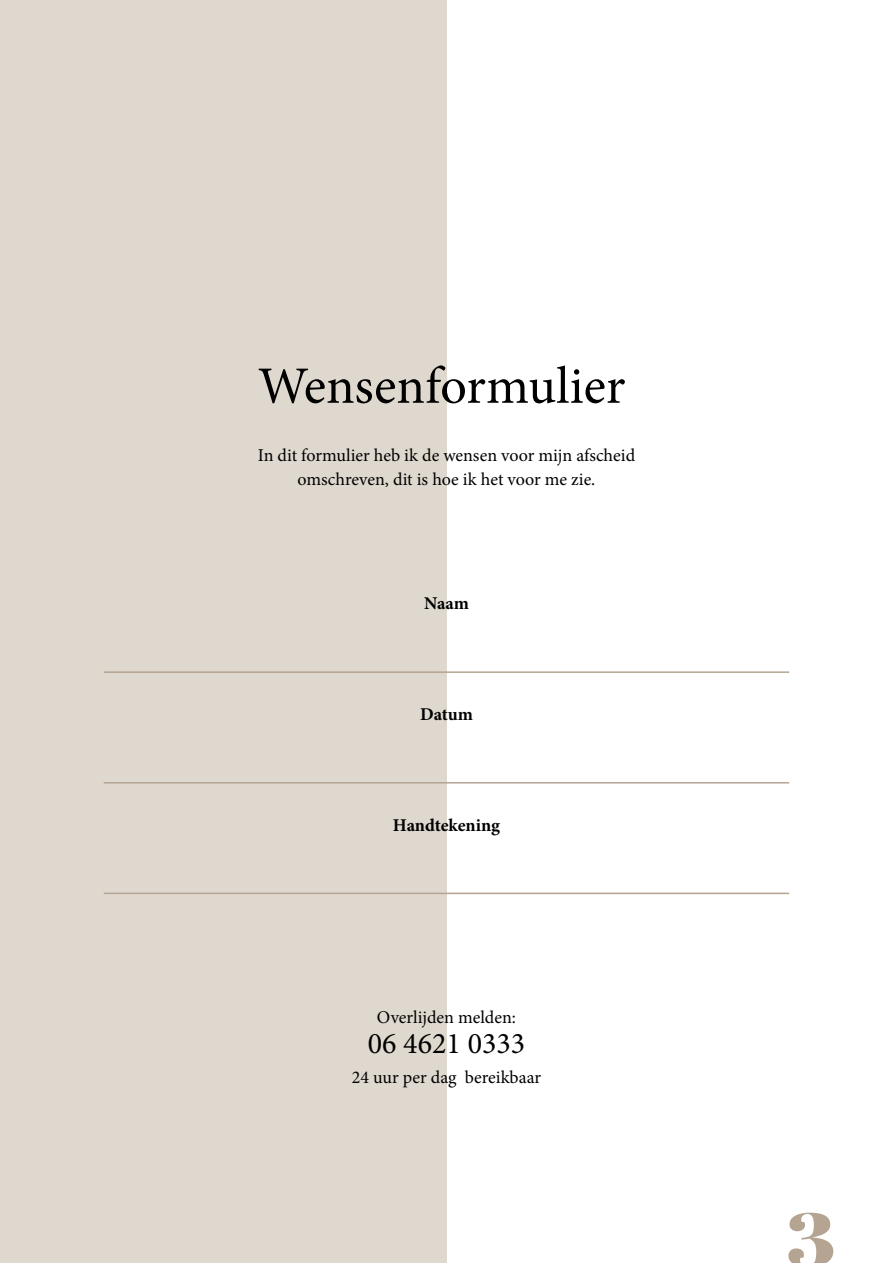
<style>
.page{position:relative;width:893px;height:1263px;background:#fff}
.page>*{position:absolute;margin:0;border:0;box-sizing:border-box;transform-origin:0 0}
.t1{font:75.6px "Abril Fatface";color:#b5a492;scale:1.16 1}
.t2{font:52.5px "Minion Pro";color:#000}
.t3{font:30px "Minion Pro";color:#000}
.t4{font:18px/24px "Minion Pro";color:#000;text-align:center}
.t5{font:700 18px "Minion Pro";letter-spacing:-.005em;color:#000}
</style>
<div class="page">
<div style="left:0;top:0;width:446px;height:1263px;background:#dfd8ce"></div>
<hr style="left:104px;top:671px;width:685px;height:2px;background:#b5a492">
<hr style="left:104px;top:782px;width:685px;height:1px;background:#b5a492">
<hr style="left:104px;top:893px;width:685px;height:1px;background:#b5a492">
<h2 class="t2" style="left:258px;top:351px;width:369px">Wensenformulier</h2>
<p class="t4" style="left:258px;top:443px;width:379px">In dit formulier heb ik de wensen voor mijn afscheid omschreven, dit is hoe ik het voor me zie.</p>
<p class="t5" style="left:424px;top:591px;width:46px">Naam</p>
<p class="t5" style="left:420px;top:702px;width:54px">Datum</p>
<p class="t5" style="left:393px;top:812px;width:109px">Handtekening</p>
<p class="t4" style="left:377px;top:1005px;width:141px">Overlijden melden:</p>
<h3 class="t3" style="left:368px;top:1023px;width:159px">06 4621 0333</h3>
<p class="t4" style="left:352px;top:1065px;width:191px">24 uur per dag bereikbaar</p>
<h1 class="t1" style="left:786px;top:1186px;width:45px">3</h1>
</div>
